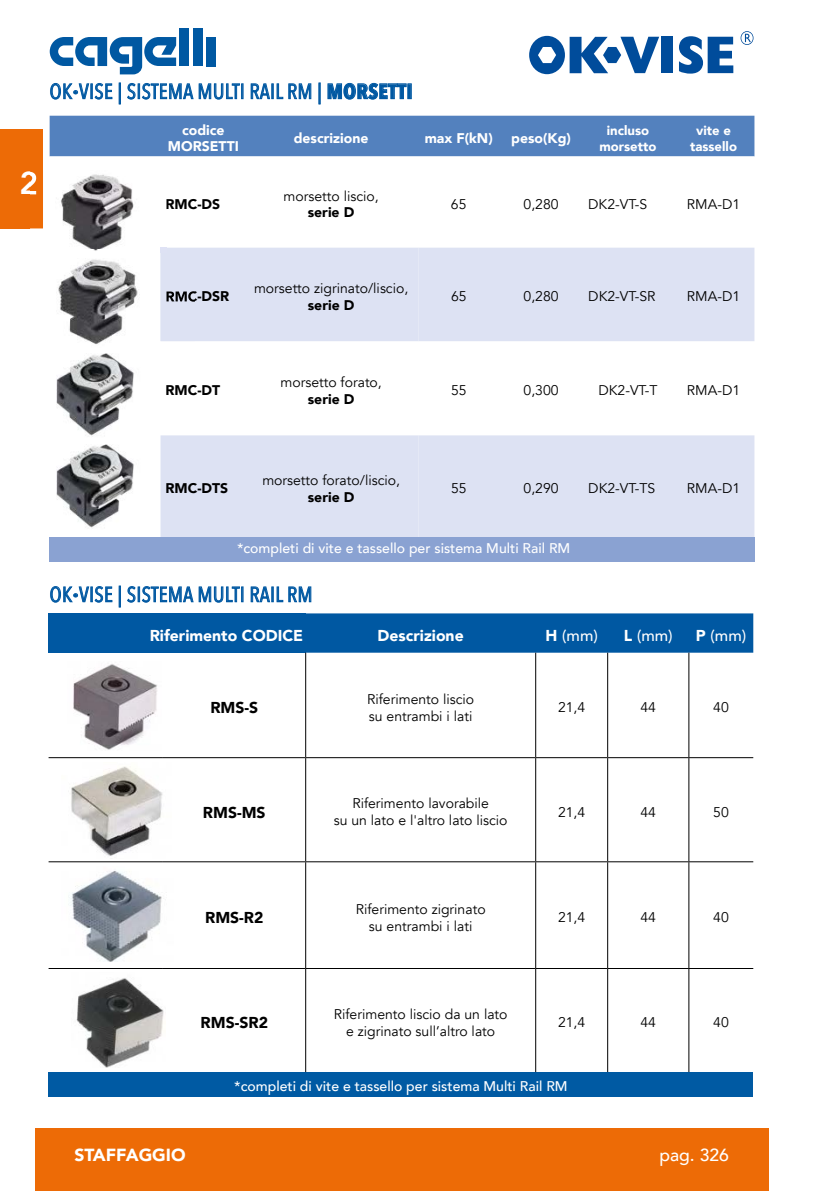
<style>
.page{position:relative;width:819px;height:1191px;background:#fff}
.page>*{position:absolute;margin:0;border:0;box-sizing:border-box;transform-origin:0 0}
.t1{font:800 31.5px "Avenir";color:#fff}
.t2{font:21px "Avenir Next Condensed";letter-spacing:.02em;color:#0058a2}
.t3{font:900 17.5px "Avenir";color:#fff}
.t4{font:500 17.5px "Avenir";color:#fff}
.t5{font:900 15.75px "Avenir";color:#fff}
.t6{font:900 15.75px "Avenir";color:#000}
.t7{font:500 15.75px "Avenir";color:#fff}
.t8{font:14px/16.8px "Avenir";color:#000;text-align:center}
.t9{font:500 14px "Avenir";color:#fff}
.t10{font:900 14px "Avenir";color:#000}
.t11{font:900 14px/16.8px "Avenir";color:#fff;text-align:center}
.t12{font:900 13.12px/15.8px "Avenir";color:#fff;text-align:center}
.s1{font-family:"Roboto";font-weight:900}
.s2{font-weight:700}
.s3{font-weight:900}
</style>
<div class="page">
<div style="left:35px;top:1129px;width:734px;height:62px;background:#ed6b06"></div>
<div style="left:179px;top:29px;width:10px;height:37px;background:#0058a2"></div>
<div style="left:193px;top:29px;width:9px;height:37px;background:#0058a2"></div>
<div style="left:0;top:129px;width:43px;height:99px;background:#ed6b06"></div>
<div style="left:49px;top:613px;width:257px;height:39px;background:#0058a2"></div>
<div style="left:306px;top:613px;width:447px;height:39px;background:#0058a2"></div>
<div style="left:49px;top:1072px;width:704px;height:24px;background:#005aa3"></div>
<hr style="left:305px;top:652px;width:1px;height:105px;background:#000">
<hr style="left:535px;top:652px;width:1px;height:105px;background:#000">
<hr style="left:305px;top:758px;width:1px;height:103px;background:#000">
<hr style="left:535px;top:758px;width:1px;height:103px;background:#000">
<hr style="left:305px;top:862px;width:1px;height:106px;background:#000">
<hr style="left:535px;top:862px;width:1px;height:106px;background:#000">
<hr style="left:305px;top:969px;width:1px;height:103px;background:#000">
<hr style="left:535px;top:969px;width:1px;height:103px;background:#000">
<hr style="left:607px;top:652px;width:1px;height:105px;background:#000">
<hr style="left:607px;top:758px;width:1px;height:103px;background:#000">
<hr style="left:607px;top:862px;width:1px;height:106px;background:#000">
<hr style="left:607px;top:969px;width:1px;height:103px;background:#000">
<hr style="left:688px;top:652px;width:1px;height:105px;background:#000">
<hr style="left:688px;top:758px;width:1px;height:103px;background:#000">
<hr style="left:688px;top:862px;width:1px;height:106px;background:#000">
<hr style="left:688px;top:969px;width:1px;height:103px;background:#000">
<hr style="left:49px;top:757px;width:114px;height:1px;background:#000">
<hr style="left:163px;top:757px;width:143px;height:1px;background:#000">
<hr style="left:306px;top:757px;width:229px;height:1px;background:#000">
<hr style="left:535px;top:757px;width:72px;height:1px;background:#000">
<hr style="left:607px;top:757px;width:81px;height:1px;background:#000">
<hr style="left:688px;top:757px;width:65px;height:1px;background:#000">
<hr style="left:49px;top:861px;width:114px;height:1px;background:#000">
<hr style="left:163px;top:861px;width:143px;height:1px;background:#000">
<hr style="left:306px;top:861px;width:229px;height:1px;background:#000">
<hr style="left:535px;top:861px;width:72px;height:1px;background:#000">
<hr style="left:607px;top:861px;width:81px;height:1px;background:#000">
<hr style="left:688px;top:861px;width:65px;height:1px;background:#000">
<hr style="left:49px;top:968px;width:114px;height:1px;background:#000">
<hr style="left:163px;top:968px;width:143px;height:1px;background:#000">
<hr style="left:306px;top:968px;width:229px;height:1px;background:#000">
<hr style="left:535px;top:968px;width:72px;height:1px;background:#000">
<hr style="left:607px;top:968px;width:81px;height:1px;background:#000">
<hr style="left:688px;top:968px;width:65px;height:1px;background:#000">
<svg style="left:50px;top:586px;width:63px;height:17px"></svg>
<div style="left:119px;top:585px;width:2px;height:22px;border:1px solid #0058a2"></div>
<svg style="left:127px;top:586px;width:116px;height:17px"></svg>
<svg style="left:250px;top:586px;width:20px;height:17px"></svg>
<div style="left:271px;top:586px;width:3px;height:16px;border:1px solid #0058a2"></div>
<svg style="left:276px;top:586px;width:36px;height:17px"></svg>
<div style="left:661px;top:37px;width:11px;height:36px;background:#004c9b"></div>
<svg style="left:679px;top:36px;width:54px;height:38px"></svg>
<svg style="left:529px;top:36px;width:130px;height:38px"></svg>
<svg style="left:740px;top:31px;width:13px;height:14px"></svg>
<img style="left:69px;top:871px;width:93px;height:91px">
<img style="left:71px;top:766px;width:92px;height:90px">
<img style="left:76px;top:978px;width:88px;height:89px">
<img style="left:73px;top:664px;width:84px;height:86px">
<div style="left:50px;top:116px;width:704px;height:40px;background:#5381be"></div>
<svg style="left:50px;top:156px;width:704px;height:92px"></svg>
<svg style="left:160px;top:248px;width:258px;height:289px;fill:#dde2f3"></svg>
<svg style="left:418px;top:248px;width:336px;height:289px;fill:#dde2f3"></svg>
<img style="left:30px;top:170px;width:137px;height:80px">
<img style="left:30px;top:170px;width:13px;height:58px">
<img style="left:30px;top:172px;width:6px;height:22px">
<img style="left:56px;top:353px;width:78px;height:175px">
<img style="left:58px;top:259px;width:137px;height:88px">
<div style="left:160px;top:250px;width:35px;height:91px;background:#dde2f3"></div>
<img style="left:166px;top:291px;width:29px;height:11px">
<svg style="left:160px;top:248px;width:7px;height:5px"></svg>
<svg style="left:50px;top:37px;width:193px;height:68px"></svg>
<svg style="left:250px;top:83px;width:20px;height:17px"></svg>
<div style="left:271px;top:83px;width:3px;height:16px;border:1px solid #0058a2"></div>
<svg style="left:276px;top:83px;width:36px;height:17px"></svg>
<svg style="left:327px;top:82px;width:80px;height:18px"></svg>
<div style="left:50px;top:537px;width:705px;height:24px;background:#8aa2d2"></div>
<h1 class="t1" style="left:19px;top:159px;width:20px">2</h1>
<h2 class="t2" style="left:50px;top:73px;width:364px">OK<span class="s1">‧</span>VISE | SISTEMA MULTI RAIL RM | <span class="s2">MORSETTI</span></h2>
<p class="t11" style="left:168px;top:121px;width:73px">codice<br>MORSETTI</p>
<p class="t11" style="left:294px;top:129px;width:76px">descrizione</p>
<p class="t11" style="left:425px;top:129px;width:69px">max F(kN)</p>
<p class="t11" style="left:511px;top:129px;width:61px">peso(Kg)</p>
<p class="t12" style="left:599px;top:122px;width:59px">incluso morsetto</p>
<p class="t12" style="left:690px;top:122px;width:48px">vite e tassello</p>
<p class="t10" style="left:165px;top:192px;width:56px">RMC-DS</p>
<p class="t8" style="left:283px;top:188px;width:97px">morsetto liscio,</p>
<p class="t10" style="left:308px;top:201px;width:48px">serie D</p>
<p class="t8" style="left:451px;top:196px;width:17px">65</p>
<p class="t8" style="left:523px;top:196px;width:37px">0,280</p>
<p class="t8" style="left:588px;top:196px;width:60px">DK2-VT-S</p>
<p class="t8" style="left:687px;top:196px;width:55px">RMA-D1</p>
<p class="t10" style="left:165px;top:284px;width:65px">RMC-DSR</p>
<p class="t8" style="left:254px;top:280px;width:156px">morsetto zigrinato/liscio,</p>
<p class="t10" style="left:308px;top:293px;width:48px">serie D</p>
<p class="t8" style="left:451px;top:288px;width:17px">65</p>
<p class="t8" style="left:523px;top:288px;width:37px">0,280</p>
<p class="t8" style="left:588px;top:288px;width:69px">DK2-VT-SR</p>
<p class="t8" style="left:687px;top:288px;width:55px">RMA-D1</p>
<p class="t10" style="left:165px;top:378px;width:56px">RMC-DT</p>
<p class="t8" style="left:280px;top:374px;width:103px">morsetto forato,</p>
<p class="t10" style="left:308px;top:387px;width:48px">serie D</p>
<p class="t8" style="left:451px;top:382px;width:17px">55</p>
<p class="t8" style="left:523px;top:382px;width:37px">0,300</p>
<p class="t8" style="left:598px;top:382px;width:61px">DK2-VT-T</p>
<p class="t8" style="left:687px;top:382px;width:55px">RMA-D1</p>
<p class="t10" style="left:165px;top:476px;width:64px">RMC-DTS</p>
<p class="t8" style="left:262px;top:472px;width:139px">morsetto forato/liscio,</p>
<p class="t10" style="left:308px;top:485px;width:48px">serie D</p>
<p class="t8" style="left:451px;top:480px;width:17px">55</p>
<p class="t8" style="left:523px;top:480px;width:37px">0,290</p>
<p class="t8" style="left:588px;top:480px;width:68px">DK2-VT-TS</p>
<p class="t8" style="left:687px;top:480px;width:55px">RMA-D1</p>
<p class="t9" style="left:237px;top:536px;width:335px">*completi di vite e tassello per sistema Multi Rail RM</p>
<h2 class="t2" style="left:50px;top:576px;width:264px">OK<span class="s1">‧</span>VISE | SISTEMA MULTI RAIL RM</h2>
<p class="t5" style="left:150px;top:622px;width:155px">Riferimento CODICE</p>
<p class="t5" style="left:377px;top:622px;width:88px">Descrizione</p>
<p class="t7" style="left:545px;top:622px;width:54px"><span class="s3">H</span> (mm)</p>
<p class="t7" style="left:624px;top:622px;width:50px"><span class="s3">L</span> (mm)</p>
<p class="t7" style="left:696px;top:622px;width:52px"><span class="s3">P</span> (mm)</p>
<p class="t6" style="left:210px;top:694px;width:49px">RMS-S</p>
<p class="t8" style="left:367px;top:691px;width:109px;text-align:left">Riferimento liscio su entrambi i lati</p>
<p class="t8" style="left:558px;top:699px;width:29px">21,4</p>
<p class="t8" style="left:640px;top:699px;width:17px">44</p>
<p class="t8" style="left:713px;top:699px;width:17px">40</p>
<p class="t6" style="left:203px;top:798px;width:64px">RMS-MS</p>
<p class="t8" style="left:334px;top:795px;width:175px">Riferimento lavorabile<br>su un lato e l'altro lato liscio</p>
<p class="t8" style="left:558px;top:803px;width:29px">21,4</p>
<p class="t8" style="left:640px;top:803px;width:17px">44</p>
<p class="t8" style="left:713px;top:803px;width:17px">50</p>
<p class="t6" style="left:205px;top:904px;width:60px">RMS-R2</p>
<p class="t8" style="left:356px;top:900px;width:131px">Riferimento zigrinato su entrambi i lati</p>
<p class="t8" style="left:558px;top:909px;width:29px">21,4</p>
<p class="t8" style="left:640px;top:909px;width:17px">44</p>
<p class="t8" style="left:713px;top:909px;width:17px">40</p>
<p class="t6" style="left:200px;top:1009px;width:69px">RMS-SR2</p>
<p class="t8" style="left:334px;top:1006px;width:175px">Riferimento liscio da un lato e zigrinato sull’altro lato</p>
<p class="t8" style="left:558px;top:1014px;width:29px">21,4</p>
<p class="t8" style="left:640px;top:1014px;width:17px">44</p>
<p class="t8" style="left:713px;top:1014px;width:17px">40</p>
<p class="t9" style="left:234px;top:1074px;width:335px">*completi di vite e tassello per sistema Multi Rail RM</p>
<p class="t3" style="left:74px;top:1140px;width:113px">STAFFAGGIO</p>
<p class="t4" style="left:659px;top:1140px;width:71px">pag. 326</p>
</div>
